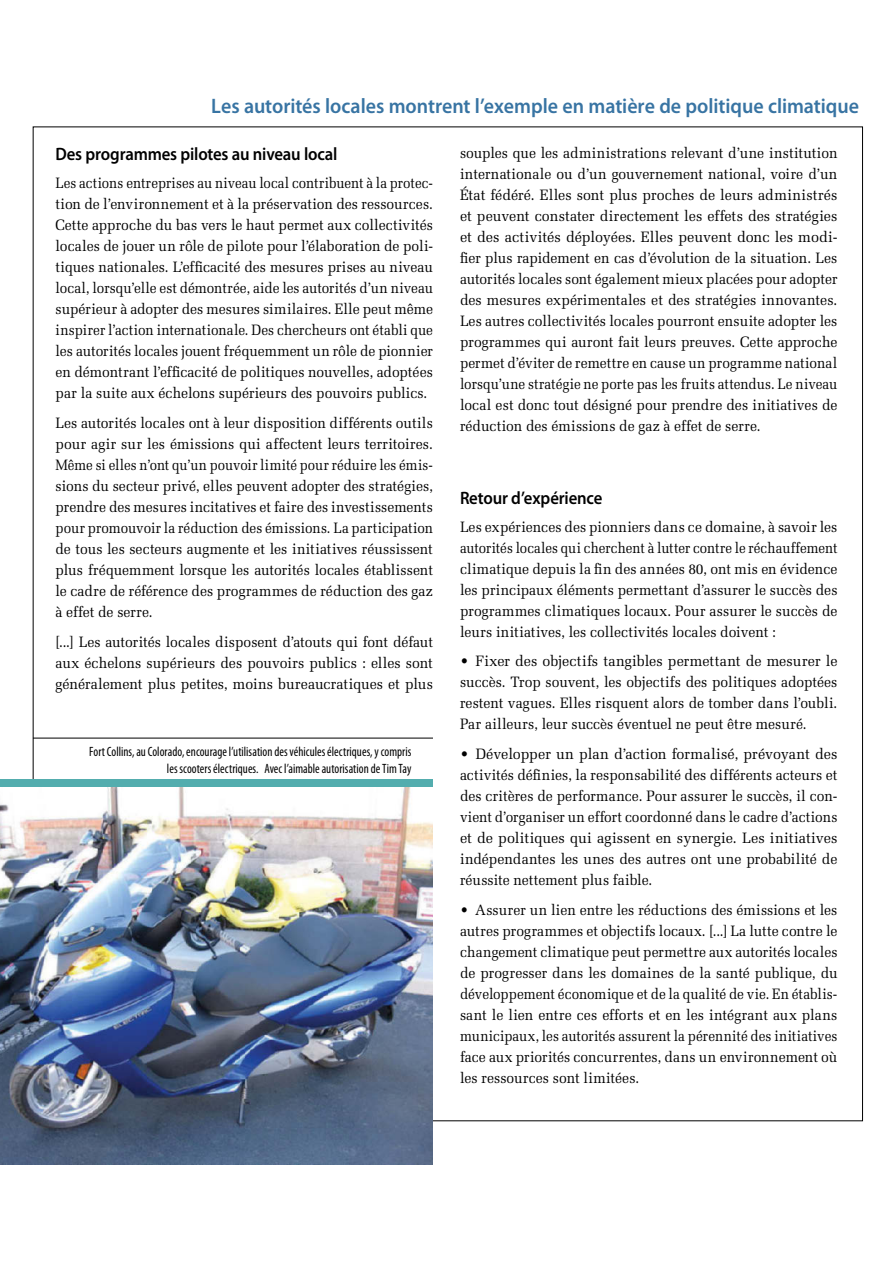
<style>
.page{position:relative;width:893px;height:1263px;background:#fff}
.page>*{position:absolute;margin:0;border:0;box-sizing:border-box;transform-origin:0 0}
.t1{font:600 21px "Myriad Pro";color:#3874a3;scale:.95 1}
.t2{font:600 18px "Myriad Pro";letter-spacing:-.01em;color:#000;scale:.93 1}
.t3{font:15px/21px "Melior LT Std";color:#000;text-align:justify;scale:.93 1}
.t4{font:15px/21px "Melior LT Std";color:#000;text-align:justify;scale:.89 1}
.t5{font:15px/21px "Melior LT Std";color:#000;text-align:justify;scale:.96 1}
.t6{font:15px/21px "Melior LT Std";color:#000;text-align:justify;scale:.95 1}
.t7{font:condensed 13.5px/17.2px "Myriad Pro";color:#000;text-align:right;scale:.93 1}
</style>
<div class="page">
<hr style="left:33px;top:738px;width:400px;height:1px;background:#000">
<div style="left:0;top:779px;width:433px;height:8px;background:#53adae"></div>
<img style="left:0;top:788px;width:433px;height:376px">
<h1 class="t1" style="left:211px;top:93px;width:683px">Les autorités locales montrent l’exemple en matière de politique climatique</h1>
<p class="t2" style="left:55px;top:143px;width:305px">Des programmes pilotes au niveau local</p>
<p class="t4" style="left:55px;top:173px;width:426px">Les actions entreprises au niveau local contribuent à la protec&shy;tion de l’environnement et à la préservation des ressources.<br>Cette approche du bas vers le haut permet aux collectivités locales de jouer un rôle de pilote pour l’élaboration de poli&shy;tiques nationales. L’efficacité des mesures prises au niveau local, lorsqu’elle est démontrée, aide les autorités d’un niveau supérieur à adopter des mesures similaires. Elle peut même inspirer l’action internationale. Des chercheurs ont établi que les autorités locales jouent fréquemment un rôle de pionnier en démontrant l’efficacité de politiques nouvelles, adoptées par la suite aux échelons supérieurs des pouvoirs publics.</p>
<p class="t3" style="left:55px;top:412px;width:407px">Les autorités locales ont à leur disposition différents outils pour agir sur les émissions qui affectent leurs territoires.<br>Même si elles n’ont qu’un pouvoir limité pour réduire les émis&shy;sions du secteur privé, elles peuvent adopter des stratégies, prendre des mesures incitatives et faire des investissements pour promouvoir la réduction des émissions. La participation de tous les secteurs augmente et les initiatives réussissent plus fréquemment lorsque les autorités locales établissent le cadre de référence des programmes de réduction des gaz à effet de serre.</p>
<p class="t3" style="left:55px;top:631px;width:407px">[...] Les autorités locales disposent d’atouts qui font défaut aux échelons supérieurs des pouvoirs publics : elles sont généralement plus petites, moins bureaucratiques et plus</p>
<p class="t3" style="left:460px;top:143px;width:407px">souples que les administrations relevant d’une institution internationale ou d’un gouvernement national, voire d’un État fédéré. Elles sont plus proches de leurs administrés et peuvent constater directement les effets des stratégies et des activités déployées. Elles peuvent donc les modi&shy;fier plus rapidement en cas d’évolution de la situation. Les autorités locales sont également mieux placées pour adopter des mesures expérimentales et des stratégies innovantes.<br>Les autres collectivités locales pourront ensuite adopter les programmes qui auront fait leurs preuves. Cette approche permet d’éviter de remettre en cause un programme national lorsqu’une stratégie ne porte pas les fruits attendus. Le niveau local est donc tout désigné pour prendre des initiatives de réduction des émissions de gaz à effet de serre.</p>
<p class="t2" style="left:460px;top:486px;width:155px">Retour d’expérience</p>
<p class="t3" style="left:460px;top:516px;width:407px">Les expériences des pionniers dans ce domaine, à savoir les autorités locales qui cherchent à lutter contre le réchauffement climatique depuis la fin des années 80, ont mis en évidence les principaux éléments permettant d’assurer le succès des programmes climatiques locaux. Pour assurer le succès de leurs initiatives, les collectivités locales doivent :</p>
<p class="t6" style="left:460px;top:651px;width:399px">• Fixer des objectifs tangibles permettant de mesurer le succès. Trop souvent, les objectifs des politiques adoptées restent vagues. Elles risquent alors de tomber dans l’oubli.<br>Par ailleurs, leur succès éventuel ne peut être mesuré.</p>
<p class="t5" style="left:460px;top:743px;width:395px">• Développer un plan d’action formalisé, prévoyant des activités définies, la responsabilité des différents acteurs et des critères de performance. Pour assurer le succès, il con&shy;vient d’organiser un effort coordonné dans le cadre d’actions et de politiques qui agissent en synergie. Les initiatives indépendantes les unes des autres ont une probabilité de réussite nettement plus faible.</p>
<p class="t3" style="left:460px;top:899px;width:407px">• Assurer un lien entre les réductions des émissions et les autres programmes et objectifs locaux. [...] La lutte contre le changement climatique peut permettre aux autorités locales de progresser dans les domaines de la santé publique, du développement économique et de la qualité de vie. En établis&shy;sant le lien entre ces efforts et en les intégrant aux plans municipaux, les autorités assurent la pérennité des initiatives face aux priorités concurrentes, dans un environnement où les ressources sont limitées.</p>
<p class="t7" style="left:89px;top:742px;width:348px">Fort Collins, au Colorado, encourage l’utilisation des véhicules électriques, y compris les scooters électriques. Avec l’aimable autorisation de Tim Tay</p>
</div>
